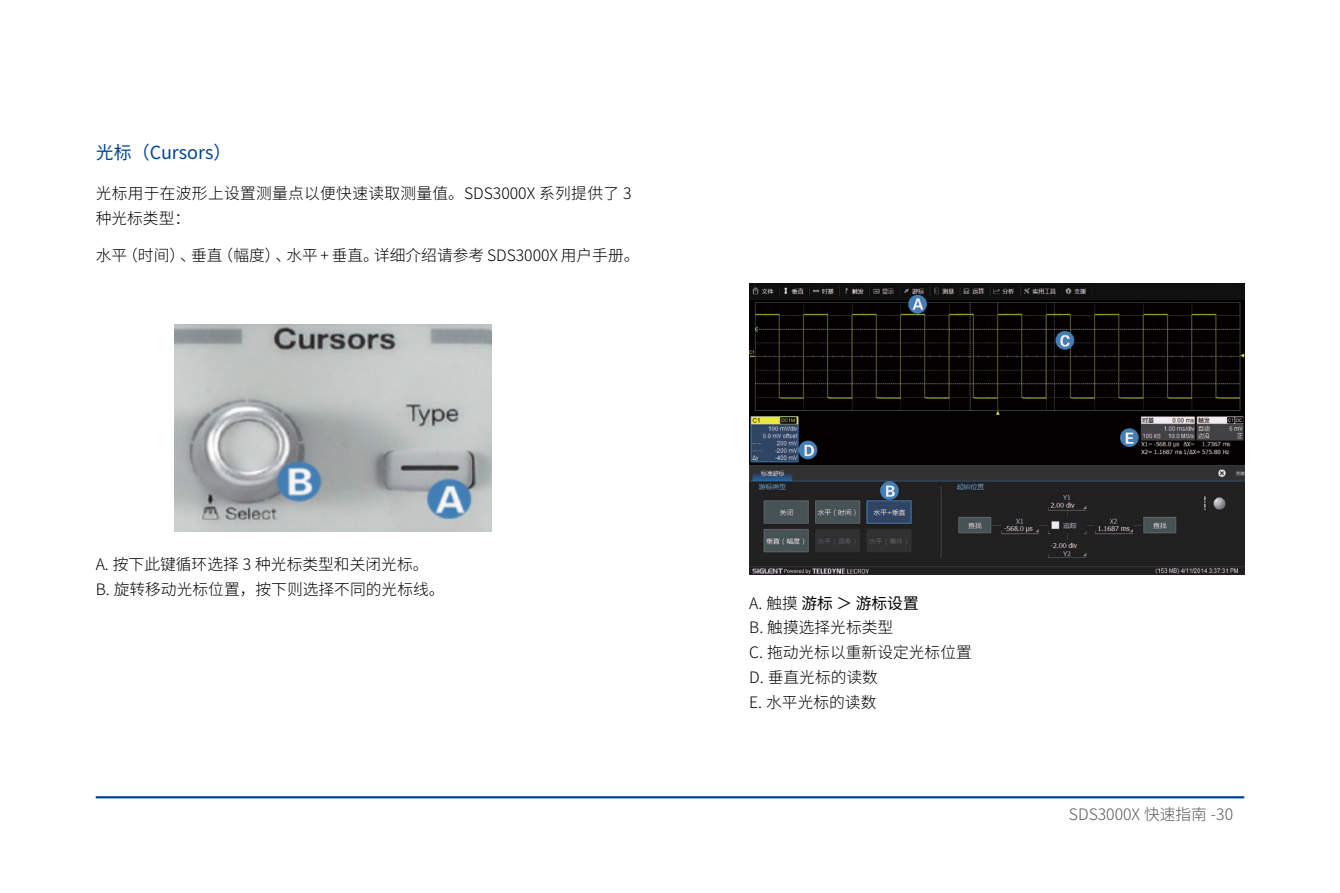
<style>
.page{position:relative;width:1340px;height:893px;background:#fff}
.page>*{position:absolute;margin:0;border:0;box-sizing:border-box;transform-origin:0 0}
.t1{font:18px "Source Han Sans SC";color:#014594}
.t2{font:300 15.75px/24.8px "Source Han Sans SC";color:#000}
.t3{font:300 15.75px/24.8px "Source Han Sans SC";letter-spacing:.02em;color:#000}
.t4{font:300 15.75px "Source Han Sans SC";color:#58585b}
.s1{font-weight:400}
</style>
<div class="page">
<hr style="left:96px;top:796px;width:1148px;height:2px;background:#014594">
<img style="left:175px;top:324px;width:316px;height:207px">
<img style="left:749px;top:284px;width:495px;height:290px">
<p class="t1" style="left:96px;top:143px;width:137px">光标（Cursors）</p>
<p class="t3" style="left:96px;top:181px;width:537px">光标用于在波形上设置测量点以便快速读取测量值。SDS3000X 系列提供了 3种光标类型：</p>
<p class="t2" style="left:96px;top:244px;width:545px">水平（时间）、垂直（幅度）、水平 + 垂直。详细介绍请参考 SDS3000X 用户手册。</p>
<p class="t2" style="left:96px;top:553px;width:350px">A. 按下此键循环选择 3 种光标类型和关闭光标。<br>B. 旋转移动光标位置，按下则选择不同的光标线。</p>
<p class="t2" style="left:749px;top:591px;width:224px">A. 触摸 <span class="s1">游标 ＞ 游标设置<br></span>B. 触摸选择光标类型<br>C. 拖动光标以重新设定光标位置<br>D. 垂直光标的读数<br>E. 水平光标的读数</p>
<p class="t4" style="left:1068px;top:805px;width:166px">SDS3000X 快速指南 -30</p>
</div>
